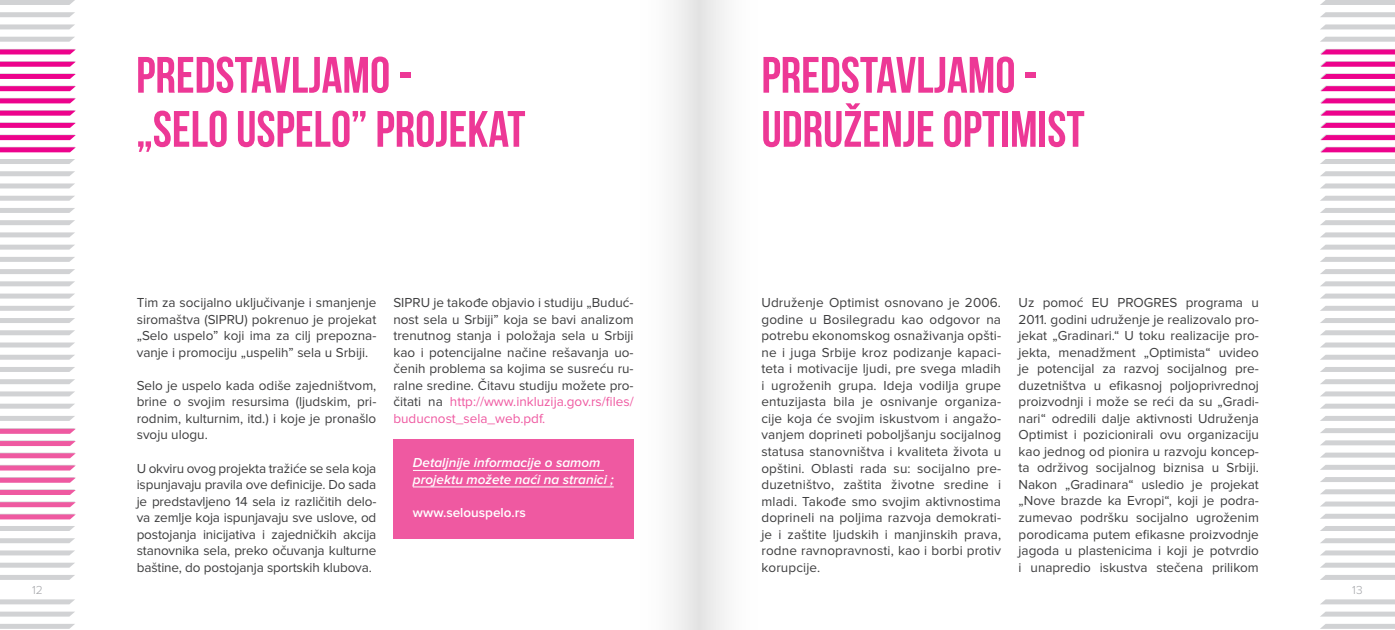
<style>
.page{position:relative;width:1395px;height:630px;background:#fff}
.page>*{position:absolute;margin:0;border:0;box-sizing:border-box;transform-origin:0 0}
.t1{font:51px/54px "Bebas Neue";color:#ed3896}
.t2{font:13.5px/16.5px "Proxima Nova";color:#3e3e3f;text-align:justify}
.t3{font:italic 600 13.5px/16.5px "Proxima Nova";color:#fff}
.t4{font:600 13.5px "Proxima Nova";color:#fff}
.t5{font:300 12px "Proxima Nova";color:#a4a5a9}
.s1{color:#ef59a1}
</style>
<div class="page">
<svg style="left:0;top:0;width:75px;height:5px"></svg>
<svg style="left:0;top:12px;width:75px;height:5px"></svg>
<svg style="left:0;top:24px;width:75px;height:5px"></svg>
<svg style="left:0;top:37px;width:75px;height:5px"></svg>
<svg style="left:0;top:159px;width:75px;height:5px"></svg>
<svg style="left:0;top:171px;width:75px;height:5px"></svg>
<svg style="left:0;top:183px;width:75px;height:5px"></svg>
<svg style="left:0;top:196px;width:75px;height:4px"></svg>
<svg style="left:0;top:208px;width:75px;height:5px"></svg>
<svg style="left:0;top:220px;width:75px;height:5px"></svg>
<svg style="left:0;top:232px;width:75px;height:5px"></svg>
<svg style="left:0;top:244px;width:75px;height:5px"></svg>
<svg style="left:0;top:257px;width:75px;height:5px"></svg>
<svg style="left:0;top:269px;width:75px;height:5px"></svg>
<svg style="left:0;top:281px;width:75px;height:5px"></svg>
<svg style="left:0;top:293px;width:75px;height:5px"></svg>
<svg style="left:0;top:306px;width:75px;height:4px"></svg>
<svg style="left:0;top:318px;width:75px;height:5px"></svg>
<svg style="left:0;top:330px;width:75px;height:5px"></svg>
<svg style="left:0;top:342px;width:75px;height:5px"></svg>
<svg style="left:0;top:354px;width:75px;height:5px"></svg>
<svg style="left:0;top:367px;width:75px;height:5px"></svg>
<svg style="left:0;top:379px;width:75px;height:5px"></svg>
<svg style="left:0;top:391px;width:75px;height:5px"></svg>
<svg style="left:0;top:403px;width:75px;height:5px"></svg>
<svg style="left:0;top:416px;width:75px;height:4px"></svg>
<svg style="left:0;top:526px;width:75px;height:4px"></svg>
<svg style="left:0;top:538px;width:75px;height:5px"></svg>
<svg style="left:0;top:550px;width:75px;height:5px"></svg>
<svg style="left:0;top:562px;width:75px;height:5px"></svg>
<svg style="left:0;top:575px;width:75px;height:4px"></svg>
<svg style="left:0;top:599px;width:75px;height:5px"></svg>
<svg style="left:0;top:611px;width:75px;height:5px"></svg>
<svg style="left:0;top:624px;width:75px;height:4px"></svg>
<svg style="left:1320px;top:0;width:75px;height:5px"></svg>
<svg style="left:1320px;top:12px;width:75px;height:5px"></svg>
<svg style="left:1321px;top:24px;width:74px;height:5px"></svg>
<svg style="left:1320px;top:37px;width:75px;height:5px"></svg>
<svg style="left:1320px;top:159px;width:75px;height:5px"></svg>
<svg style="left:1320px;top:171px;width:75px;height:5px"></svg>
<svg style="left:1321px;top:183px;width:74px;height:5px"></svg>
<svg style="left:1321px;top:196px;width:74px;height:4px"></svg>
<svg style="left:1320px;top:208px;width:75px;height:5px"></svg>
<svg style="left:1320px;top:220px;width:75px;height:5px"></svg>
<svg style="left:1321px;top:232px;width:74px;height:5px"></svg>
<svg style="left:1321px;top:244px;width:74px;height:5px"></svg>
<svg style="left:1320px;top:257px;width:75px;height:5px"></svg>
<svg style="left:1320px;top:269px;width:75px;height:5px"></svg>
<svg style="left:1320px;top:281px;width:75px;height:5px"></svg>
<svg style="left:1321px;top:293px;width:74px;height:5px"></svg>
<svg style="left:1321px;top:306px;width:74px;height:4px"></svg>
<svg style="left:1320px;top:318px;width:75px;height:5px"></svg>
<svg style="left:1320px;top:330px;width:75px;height:5px"></svg>
<svg style="left:1321px;top:342px;width:74px;height:5px"></svg>
<svg style="left:1321px;top:354px;width:74px;height:5px"></svg>
<svg style="left:1320px;top:367px;width:75px;height:5px"></svg>
<svg style="left:1320px;top:379px;width:75px;height:5px"></svg>
<svg style="left:1321px;top:391px;width:74px;height:5px"></svg>
<svg style="left:1321px;top:403px;width:74px;height:5px"></svg>
<svg style="left:1321px;top:416px;width:74px;height:4px"></svg>
<svg style="left:1320px;top:428px;width:75px;height:5px"></svg>
<svg style="left:1320px;top:440px;width:75px;height:5px"></svg>
<svg style="left:1321px;top:452px;width:74px;height:5px"></svg>
<svg style="left:1321px;top:465px;width:74px;height:4px"></svg>
<svg style="left:1320px;top:477px;width:75px;height:5px"></svg>
<svg style="left:1320px;top:489px;width:75px;height:5px"></svg>
<svg style="left:1321px;top:501px;width:74px;height:5px"></svg>
<svg style="left:1321px;top:513px;width:74px;height:5px"></svg>
<svg style="left:1321px;top:526px;width:74px;height:4px"></svg>
<svg style="left:1320px;top:538px;width:75px;height:5px"></svg>
<svg style="left:1321px;top:550px;width:74px;height:5px"></svg>
<svg style="left:1321px;top:562px;width:74px;height:5px"></svg>
<svg style="left:1321px;top:575px;width:74px;height:4px"></svg>
<svg style="left:1321px;top:599px;width:74px;height:5px"></svg>
<svg style="left:1321px;top:611px;width:74px;height:5px"></svg>
<svg style="left:1321px;top:624px;width:74px;height:4px"></svg>
<svg style="left:0;top:49px;width:76px;height:5px"></svg>
<svg style="left:1320px;top:49px;width:75px;height:5px"></svg>
<svg style="left:0;top:428px;width:76px;height:5px"></svg>
<svg style="left:0;top:61px;width:76px;height:6px"></svg>
<svg style="left:1320px;top:61px;width:75px;height:6px"></svg>
<svg style="left:0;top:440px;width:76px;height:6px"></svg>
<svg style="left:0;top:73px;width:76px;height:6px"></svg>
<svg style="left:1320px;top:73px;width:75px;height:6px"></svg>
<svg style="left:0;top:452px;width:76px;height:6px"></svg>
<svg style="left:0;top:86px;width:76px;height:5px"></svg>
<svg style="left:1320px;top:86px;width:75px;height:5px"></svg>
<svg style="left:0;top:465px;width:76px;height:5px"></svg>
<svg style="left:0;top:98px;width:76px;height:5px"></svg>
<svg style="left:1320px;top:98px;width:75px;height:5px"></svg>
<svg style="left:0;top:477px;width:76px;height:5px"></svg>
<svg style="left:0;top:110px;width:76px;height:6px"></svg>
<svg style="left:1320px;top:110px;width:75px;height:6px"></svg>
<svg style="left:0;top:489px;width:76px;height:5px"></svg>
<svg style="left:0;top:122px;width:76px;height:6px"></svg>
<svg style="left:1320px;top:122px;width:75px;height:6px"></svg>
<svg style="left:0;top:501px;width:76px;height:6px"></svg>
<svg style="left:0;top:134px;width:76px;height:6px"></svg>
<svg style="left:1320px;top:134px;width:75px;height:6px"></svg>
<svg style="left:0;top:513px;width:76px;height:6px"></svg>
<svg style="left:0;top:147px;width:76px;height:5px"></svg>
<svg style="left:1320px;top:147px;width:75px;height:5px"></svg>
<div style="left:393px;top:439px;width:241px;height:99px;background:#ef59a1"></div>
<hr style="left:413px;top:470px;width:191px;height:1px;background:#fff">
<hr style="left:413px;top:486px;width:201px;height:1px;background:#fff">
<h1 class="t1" style="left:136px;top:48px;width:391px">PREDSTAVLJAMO -<br>„SELO USPELO” PROJEKAT</h1>
<h1 class="t1" style="left:761px;top:48px;width:325px">PREDSTAVLJAMO -<br>UDRUŽENJE OPTIMIST</h1>
<p class="t2" style="left:137px;top:295px;width:241px">Tim za socijalno uključivanje i smanjenje siromaštva (SIPRU) pokrenuo je projekat „Selo uspelo” koji ima za cilj prepozna&shy;vanje i promociju „uspelih” sela u Srbiji.</p>
<p class="t2" style="left:137px;top:377px;width:241px">Selo je uspelo kada odiše zajedništvom, brine o svojim resursima (ljudskim, pri&shy;rodnim, kulturnim, itd.) i koje je pronašlo svoju ulogu.</p>
<p class="t2" style="left:137px;top:460px;width:241px">U okviru ovog projekta tražiće se sela koja ispunjavaju pravila ove definicije. Do sada je predstavljeno 14 sela iz različitih delo&shy;va zemlje koja ispunjavaju sve uslove, od postojanja inicijativa i zajedničkih akcija stanovnika sela, preko očuvanja kulturne baštine, do postojanja sportskih klubova.</p>
<p class="t2" style="left:393px;top:295px;width:242px">SIPRU je takođe objavio i studiju „Buduć&shy;nost sela u Srbiji” koja se bavi analizom trenutnog stanja i položaja sela u Srbiji kao i potencijalne načine rešavanja uo&shy;čenih problema sa kojima se susreću ru&shy;ralne sredine. Čitavu studiju možete pro&shy;čitati na <span class="s1">http://www.inkluzija.gov.rs/files/ buducnost_sela_web.pdf.</span></p>
<p class="t3" style="left:413px;top:455px;width:202px">Detaljnije informacije o samom projektu možete naći na stranici ;</p>
<p class="t4" style="left:413px;top:506px;width:114px">www.selouspelo.rs</p>
<p class="t2" style="left:761px;top:295px;width:241px">Udruženje Optimist osnovano je 2006. godine u Bosilegradu kao odgovor na potrebu ekonomskog osnaživanja opšti&shy;ne i juga Srbije kroz podizanje kapaci&shy;teta i motivacije ljudi, pre svega mladih i ugroženih grupa. Ideja vodilja grupe entuzijasta bila je osnivanje organiza&shy;cije koja će svojim iskustvom i angažo&shy;vanjem doprineti poboljšanju socijalnog statusa stanovništva i kvaliteta života u opštini. Oblasti rada su: socijalno pre&shy;duzetništvo, zaštita životne sredine i mladi. Takođe smo svojim aktivnostima doprineli na poljima razvoja demokrati&shy;je i zaštite ljudskih i manjinskih prava, rodne ravnopravnosti, kao i borbi protiv korupcije.</p>
<p class="t2" style="left:1018px;top:295px;width:242px">Uz pomoć EU PROGRES programa u 2011. godini udruženje je realizovalo pro&shy;jekat „Gradinari.“ U toku realizacije pro&shy;jekta, menadžment „Optimista“ uvideo je potencijal za razvoj socijalnog pre&shy;duzetništva u efikasnoj poljoprivrednoj proizvodnji i može se reći da su „Gradi&shy;nari“ odredili dalje aktivnosti Udruženja Optimist i pozicionirali ovu organizaciju kao jednog od pionira u razvoju koncep&shy;ta održivog socijalnog biznisa u Srbiji.<br>Nakon „Gradinara“ usledio je projekat „Nove brazde ka Evropi“, koji je podra&shy;zumevao podršku socijalno ugroženim porodicama putem efikasne proizvodnje jagoda u plastenicima i koji je potvrdio i unapredio iskustva stečena prilikom</p>
<p class="t5" style="left:32px;top:584px;width:12px">12</p>
<p class="t5" style="left:1352px;top:584px;width:12px">13</p>
</div>
